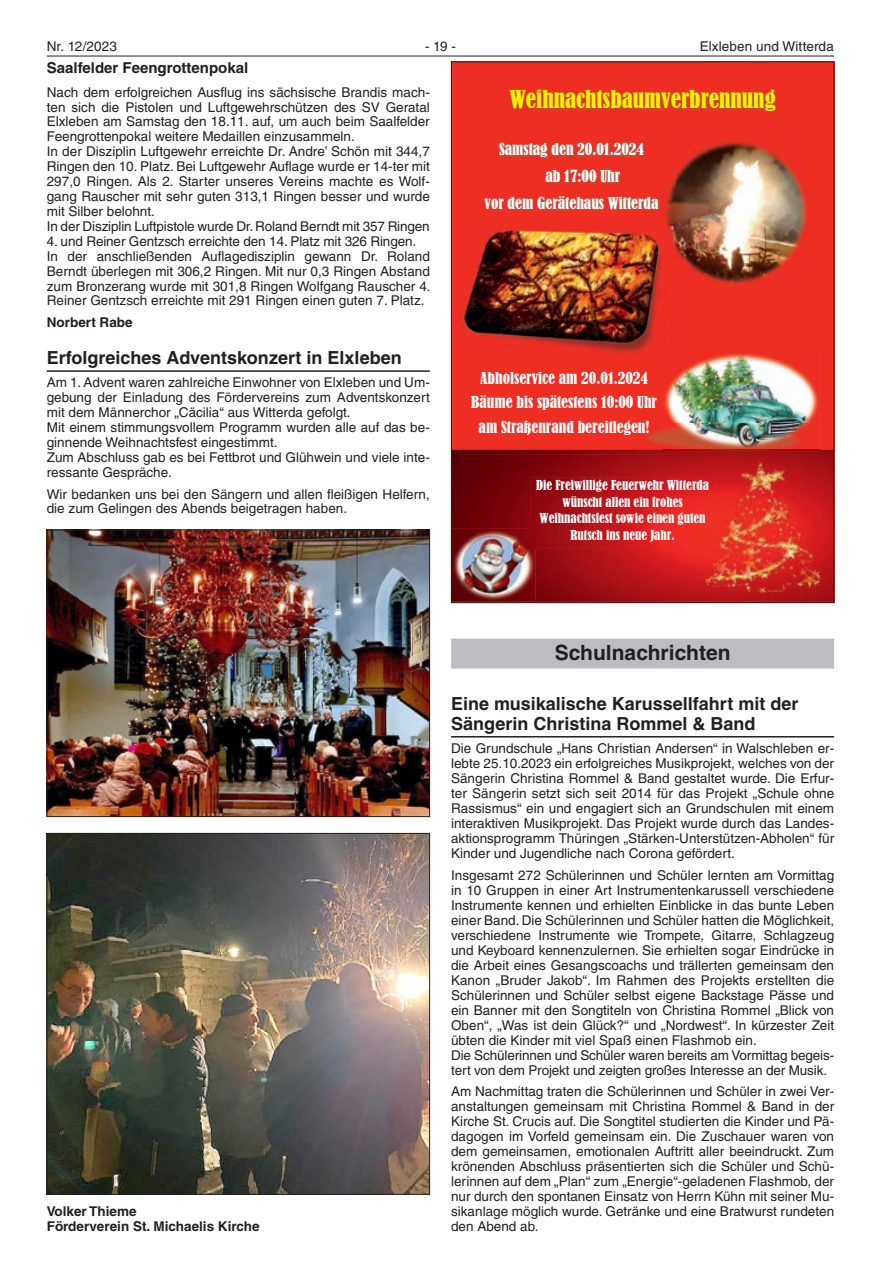
<style>
.page{position:relative;width:881px;height:1263px;background:#fff}
.page>*{position:absolute;margin:0;border:0;box-sizing:border-box;transform-origin:0 0}
.t1{font:condensed 23.1px "Bernard";color:#fff101}
.Rasterbalken{font:700 21px "Helvetica LT";color:#231f20}
.Überschrift{font:700 18px/20px "Helvetica LT";color:#231f20}
.t2{font:condensed 15.45px/24.9px "Bernard";color:#fff;text-align:center}
.Zwischenüberschrift{font:700 15px "Helvetica LT";color:#231f20}
.t3{font:13.5px/15px "Helvetica LT";color:#231f20;text-align:justify}
.t4{font:700 13.5px "Helvetica LT";color:#231f20}
.t5{font:condensed 12.9px/16.5px "Bernard";color:#fff;text-align:center}
</style>
<div class="page">
<hr style="left:47px;top:56px;width:786px;height:1px;background:#231f20">
<div style="left:451px;top:639px;width:382px;height:30px;background:#bcbdc0"></div>
<hr style="left:451px;top:736px;width:382px;height:1px;background:#231f20">
<div style="left:451px;top:62px;width:382px;height:541px;background:#ee2e23"></div>
<img style="left:453px;top:450px;width:378px;height:151px">
<img style="left:509px;top:89px;width:268px;height:23px">
<img style="left:453px;top:528px;width:82px;height:73px">
<img style="left:530px;top:478px;width:185px;height:71px">
<img style="left:530px;top:528px;width:5px;height:21px">
<img style="left:462px;top:229px;width:200px;height:125px">
<img style="left:668px;top:451px;width:139px;height:3px">
<img style="left:668px;top:353px;width:151px;height:97px">
<svg style="left:807px;top:450px;width:12px;height:1px"></svg>
<svg style="left:668px;top:353px;width:4px;height:7px"></svg>
<img style="left:668px;top:450px;width:139px;height:1px">
<img style="left:672px;top:141px;width:135px;height:144px">
<img style="left:667px;top:226px;width:5px;height:12px">
<img style="left:459px;top:389px;width:209px;height:66px">
<img style="left:638px;top:424px;width:24px;height:26px">
<img style="left:638px;top:450px;width:30px;height:4px">
<img style="left:665px;top:141px;width:10px;height:85px">
<img style="left:499px;top:143px;width:146px;height:16px">
<img style="left:545px;top:170px;width:76px;height:14px">
<img style="left:484px;top:189px;width:191px;height:34px">
<hr style="left:47px;top:370px;width:382px;height:2px;background:#231f20">
<img style="left:49px;top:532px;width:378px;height:283px">
<div style="left:47px;top:530px;width:382px;height:287px;border:1px solid #231f20"></div>
<img style="left:49px;top:835px;width:378px;height:357px">
<div style="left:47px;top:833px;width:382px;height:361px;border:1px solid #231f20"></div>
<p class="t3" style="left:47px;top:39px;width:72px">Nr. 12/2023</p>
<p class="t3" style="left:425px;top:39px;width:32px">- 19 -</p>
<p class="t3" style="left:699px;top:39px;width:135px">Elxleben und Witterda</p>
<p class="t1" style="left:509px;top:86px;width:267px">Weihnachtsbaumverbrennung</p>
<p class="Zwischenüberschrift" style="left:47px;top:59px;width:203px">Saalfelder Feengrottenpokal</p>
<p class="t3" style="left:47px;top:84px;width:384px">Nach dem erfolgreichen Ausflug ins sächsische Brandis mach&shy;ten sich die Pistolen und Luftgewehrschützen des SV Geratal Elxleben am Samstag den 18.11. auf, um auch beim Saalfelder Feengrottenpokal weitere Medaillen einzusammeln.</p>
<p class="t3" style="left:47px;top:144px;width:384px">In der Disziplin Luftgewehr erreichte Dr. Andre’ Schön mit 344,7<br>Ringen den 10. Platz. Bei Luftgewehr Auflage wurde er 14-ter mit 297,0 Ringen. Als 2. Starter unseres Vereins machte es Wolf&shy;gang Rauscher mit sehr guten 313,1 Ringen besser und wurde mit Silber belohnt.</p>
<p class="t3" style="left:47px;top:219px;width:384px">In der Disziplin Luftpistole wurde Dr. Roland Berndt mit 357 Ringen</p>
<p class="t3" style="left:47px;top:234px;width:371px">4. und Reiner Gentzsch erreichte den 14. Platz mit 326 Ringen.</p>
<p class="t3" style="left:47px;top:249px;width:385px">In der anschließenden Auflagedisziplin gewann Dr. Roland Berndt überlegen mit 306,2 Ringen. Mit nur 0,3 Ringen Abstand zum Bronzerang wurde mit 301,8 Ringen Wolfgang Rauscher 4.<br>Reiner Gentzsch erreichte mit 291 Ringen einen guten 7. Platz.</p>
<p class="t4" style="left:47px;top:314px;width:87px">Norbert Rabe</p>
<p class="Überschrift" style="left:47px;top:347px;width:356px">Erfolgreiches Adventskonzert in Elxleben</p>
<p class="t3" style="left:47px;top:375px;width:384px">Am 1. Advent waren zahlreiche Einwohner von Elxleben und Um&shy;gebung der Einladung des Fördervereins zum Adventskonzert mit dem Männerchor „Cäcilia“ aus Witterda gefolgt.</p>
<p class="t3" style="left:47px;top:420px;width:384px">Mit einem stimmungsvollem Programm wurden alle auf das be&shy;ginnende Weihnachtsfest eingestimmt.</p>
<p class="t3" style="left:47px;top:450px;width:384px">Zum Abschluss gab es bei Fettbrot und Glühwein und viele inte&shy;ressante Gespräche.</p>
<p class="t3" style="left:47px;top:486px;width:384px">Wir bedanken uns bei den Sängern und allen fleißigen Helfern, die zum Gelingen des Abends beigetragen haben.</p>
<p class="t2" style="left:499px;top:137px;width:146px">Samstag den 20.01.2024</p>
<p class="t2" style="left:545px;top:164px;width:76px">ab 17:00 Uhr</p>
<p class="t2" style="left:484px;top:191px;width:175px">vor dem Gerätehaus Witterda</p>
<p class="t2" style="left:471px;top:365px;width:187px">Abholservice am 20.01.2024<br>Bäume bis spätestens 10:00 Uhr am Straßenrand bereitlegen!</p>
<p class="t5" style="left:536px;top:477px;width:174px">Die Freiwillige Feuerwehr Witterda wünscht allen ein frohes<br>Weihnachtsfest sowie einen guten<br>Rutsch ins neue Jahr.</p>
<p class="t4" style="left:47px;top:1203px;width:91px">Volker Thieme</p>
<p class="t4" style="left:47px;top:1218px;width:214px">Förderverein St. Michaelis Kirche</p>
<p class="Rasterbalken" style="left:554px;top:640px;width:177px">Schulnachrichten</p>
<p class="Überschrift" style="left:451px;top:693px;width:348px">Eine musikalische Karussellfahrt mit der<br>Sängerin Christina Rommel &amp; Band</p>
<p class="t3" style="left:451px;top:741px;width:384px">Die Grundschule „Hans Christian Andersen“ in Walschleben er&shy;lebte 25.10.2023 ein erfolgreiches Musikprojekt, welches von der Sängerin Christina Rommel &amp; Band gestaltet wurde. Die Erfur&shy;ter Sängerin setzt sich seit 2014 für das Projekt „Schule ohne Rassismus“ ein und engagiert sich an Grundschulen mit einem interaktiven Musikprojekt. Das Projekt wurde durch das Landes&shy;aktionsprogramm Thüringen „Stärken-Unterstützen-Abholen“ für Kinder und Jugendliche nach Corona gefördert.</p>
<p class="t3" style="left:451px;top:867px;width:384px">Insgesamt 272 Schülerinnen und Schüler lernten am Vormittag in 10 Gruppen in einer Art Instrumentenkarussell verschiedene Instrumente kennen und erhielten Einblicke in das bunte Leben einer Band. Die Schülerinnen und Schüler hatten die Möglichkeit, verschiedene Instrumente wie Trompete, Gitarre, Schlagzeug und Keyboard kennenzulernen. Sie erhielten sogar Eindrücke in die Arbeit eines Gesangscoachs und trällerten gemeinsam den Kanon „Bruder Jakob“. Im Rahmen des Projekts erstellten die Schülerinnen und Schüler selbst eigene Backstage Pässe und ein Banner mit den Songtiteln von Christina Rommel „Blick von Oben“, „Was ist dein Glück?“ und „Nordwest“. In kürzester Zeit übten die Kinder mit viel Spaß einen Flashmob ein.</p>
<p class="t3" style="left:451px;top:1047px;width:384px">Die Schülerinnen und Schüler waren bereits am Vormittag begeis&shy;tert von dem Projekt und zeigten großes Interesse an der Musik.</p>
<p class="t3" style="left:451px;top:1084px;width:384px">Am Nachmittag traten die Schülerinnen und Schüler in zwei Ver&shy;anstaltungen gemeinsam mit Christina Rommel &amp; Band in der Kirche St. Crucis auf. Die Songtitel studierten die Kinder und Pä&shy;dagogen im Vorfeld gemeinsam ein. Die Zuschauer waren von dem gemeinsamen, emotionalen Auftritt aller beeindruckt. Zum krönenden Abschluss präsentierten sich die Schüler und Schü&shy;lerinnen auf dem „Plan“ zum „Energie“-geladenen Flashmob, der nur durch den spontanen Einsatz von Herrn Kühn mit seiner Mu&shy;sikanlage möglich wurde. Getränke und eine Bratwurst rundeten den Abend ab.</p>
</div>
